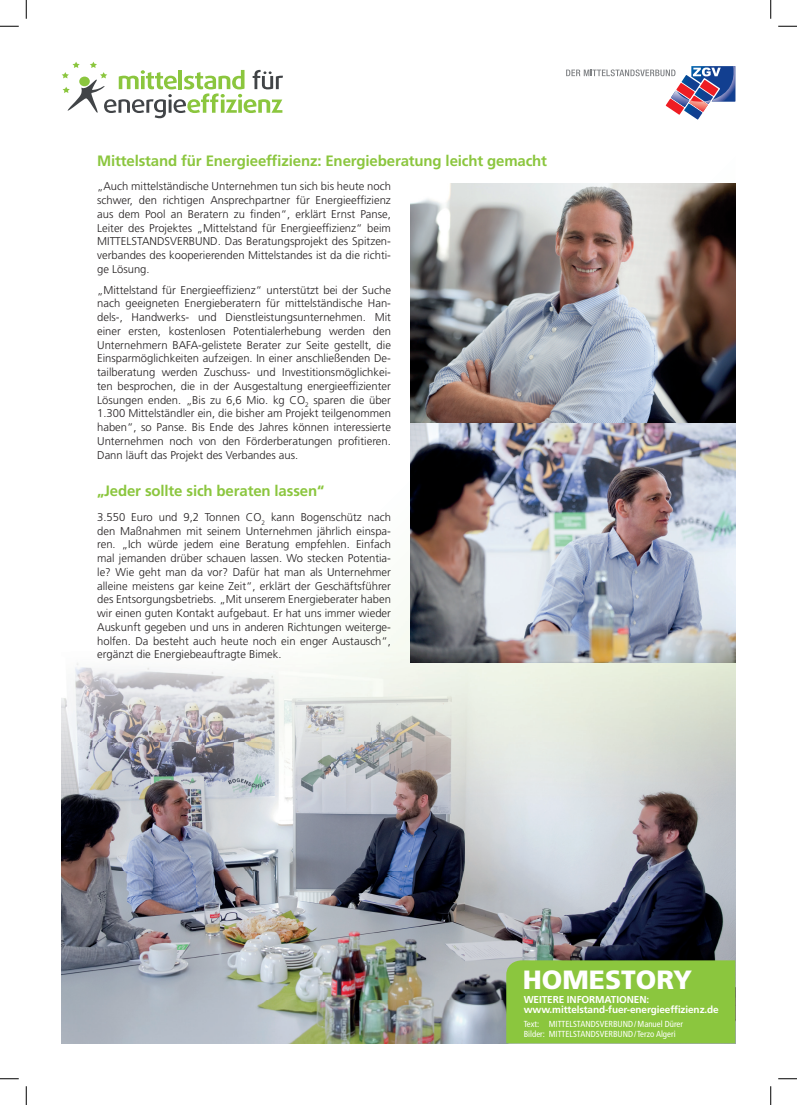
<style>
.page{position:relative;width:797px;height:1105px;background:#fff}
.page>*{position:absolute;margin:0;border:0;box-sizing:border-box;transform-origin:0 0}
.t1{font:900 26.38px "Frutiger LT Std";color:#fff}
.t2{font:700 15px "Frutiger LT Std";letter-spacing:-.01em;color:#8bc63e}
.t3{font:300 11.25px/13.8px "Frutiger LT Std";color:#231f20;text-align:justify}
.t4{font:700 10px/10px "Frutiger LT Std";letter-spacing:-.01em;color:#fff}
.t5{font:condensed 8.75px/10px "Frutiger LT Std";color:#fff}
</style>
<div class="page">
<svg style="left:62px;top:62px;width:221px;height:56px"></svg>
<svg style="left:566px;top:66px;width:169px;height:54px"></svg>
<img style="left:62px;top:614px;width:673px;height:429px">
<div style="left:506px;top:960px;width:229px;height:83px;background:#8bc63e"></div>
<img style="left:411px;top:184px;width:324px;height:239px">
<img style="left:411px;top:423px;width:324px;height:240px">
<svg style="left:0;top:25px;width:19px;height:2px"></svg>
<svg style="left:778px;top:25px;width:19px;height:2px"></svg>
<svg style="left:0;top:1078px;width:19px;height:1px"></svg>
<svg style="left:778px;top:1078px;width:19px;height:1px"></svg>
<svg style="left:25px;top:0;width:2px;height:19px"></svg>
<svg style="left:25px;top:1086px;width:2px;height:19px"></svg>
<svg style="left:770px;top:0;width:1px;height:19px"></svg>
<svg style="left:770px;top:1086px;width:1px;height:19px"></svg>
<h2 class="t2" style="left:97px;top:152px;width:451px">Mittelstand für Energieeffizienz: Energieberatung leicht gemacht</h2>
<p class="t3" style="left:97px;top:180px;width:295px">„Auch mittelständische Unternehmen tun sich bis heute noch schwer, den richtigen Ansprechpartner für Energieeffizienz aus dem Pool an Beratern zu finden“, erklärt Ernst Panse, Leiter des Projektes „Mittelstand für Energieeffizienz“ beim MITTELSTANDSVERBUND. Das Beratungsprojekt des Spitzen&shy;verbandes des kooperierenden Mittelstandes ist da die richti&shy;ge Lösung.</p>
<p class="t3" style="left:97px;top:283px;width:295px">„Mittelstand für Energieeffizienz“ unterstützt bei der Suche nach geeigneten Energieberatern für mittelständische Han&shy;dels-, Handwerks- und Dienstleistungsunternehmen. Mit einer ersten, kostenlosen Potentialerhebung werden den Unternehmern BAFA-gelistete Berater zur Seite gestellt, die Einsparmöglichkeiten aufzeigen. In einer anschließenden De&shy;tailberatung werden Zuschuss- und Investitionsmöglichkei&shy;ten besprochen, die in der Ausgestaltung energieeffizienter Lösungen enden. „Bis zu 6,6 Mio. kg CO<sub>2</sub> sparen die über 1.300 Mittelständler ein, die bisher am Projekt teilgenommen haben“, so Panse. Bis Ende des Jahres können interessierte Unternehmen noch von den Förderberatungen profitieren.<br>Dann läuft das Projekt des Verbandes aus.</p>
<h2 class="t2" style="left:97px;top:482px;width:229px">„Jeder sollte sich beraten lassen“</h2>
<p class="t3" style="left:97px;top:510px;width:295px">3.550 Euro und 9,2 Tonnen CO<sub>2</sub> kann Bogenschütz nach den Maßnahmen mit seinem Unternehmen jährlich einspa&shy;ren. „Ich würde jedem eine Beratung empfehlen. Einfach mal jemanden drüber schauen lassen. Wo stecken Potentia&shy;le? Wie geht man da vor? Dafür hat man als Unternehmer alleine meistens gar keine Zeit“, erklärt der Geschäftsführer des Entsorgungsbetriebs. „Mit unserem Energieberater haben wir einen guten Kontakt aufgebaut. Er hat uns immer wieder Auskunft gegeben und uns in anderen Richtungen weiterge&shy;holfen. Da besteht auch heute noch ein enger Austausch“, ergänzt die Energiebeauftragte Bimek.</p>
<h1 class="t1" style="left:523px;top:964px;width:171px">HOMESTORY</h1>
<p class="t4" style="left:523px;top:995px;width:196px">WEITERE INFORMATIONEN: www.mittelstand-fuer-energieeffizienz.de</p>
<p class="t5" style="left:523px;top:1018px;width:161px">Text: MITTELSTANDSVERBUND / Manuel Dürer<br>Bilder: MITTELSTANDSVERBUND / Terzo Algeri</p>
</div>
